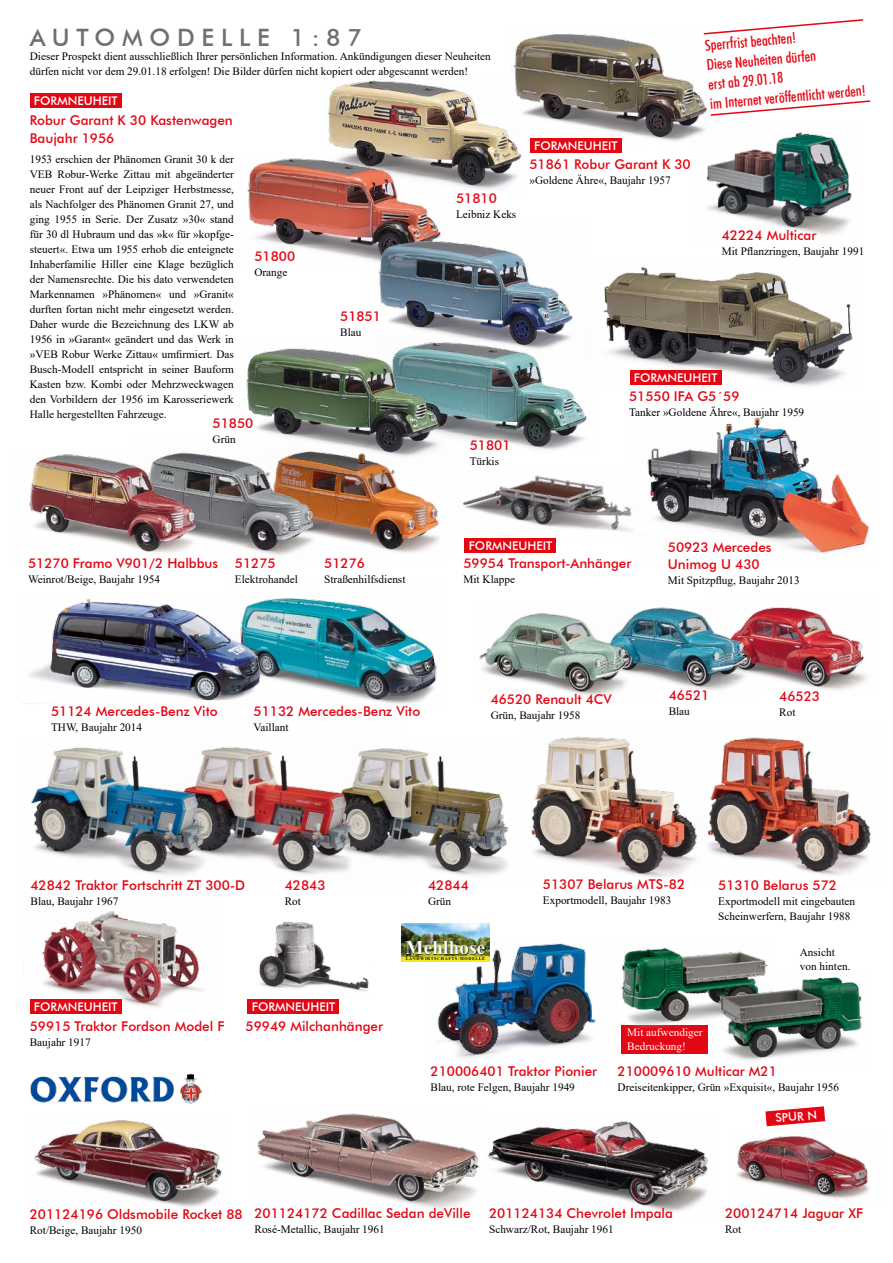
<style>
.page{position:relative;width:893px;height:1263px;background:#fff}
.page>*{position:absolute;margin:0;border:0;box-sizing:border-box;transform-origin:0 0}
.t1{font:500 24px "Futura BT";letter-spacing:.28em;color:#706f6f}
.t2{font:700 19.05px "Times New Roman";letter-spacing:.01em;color:#fff}
.t3{font:500 condensed 15px/19.5px "Futura BT";color:#e30613}
.t4{font:500 13.5px/16.2px "Futura BT";color:#e30613}
.t5{font:500 12px "Futura BT";color:#fff}
.t6{font:11.25px/15px "Times New Roman";color:#000}
.t7{font:11.25px/13.5px "Times New Roman";color:#fff}
.t8{font:700 4.35px "Times New Roman";letter-spacing:.125em;color:#000}
</style>
<div class="page">
<img style="left:407px;top:749px;width:102px;height:127px">
<img style="left:215px;top:747px;width:192px;height:128px">
<img style="left:31px;top:747px;width:184px;height:128px">
<img style="left:531px;top:736px;width:164px;height:142px">
<img style="left:695px;top:737px;width:176px;height:139px">
<img style="left:756px;top:607px;width:111px;height:83px">
<img style="left:631px;top:607px;width:125px;height:83px">
<img style="left:478px;top:613px;width:153px;height:83px">
<img style="left:265px;top:598px;width:172px;height:106px">
<img style="left:29px;top:598px;width:236px;height:103px">
<img style="left:511px;top:34px;width:197px;height:107px">
<img style="left:320px;top:466px;width:119px;height:87px">
<img style="left:204px;top:454px;width:116px;height:101px">
<img style="left:647px;top:417px;width:222px;height:136px">
<img style="left:690px;top:121px;width:162px;height:114px">
<img style="left:456px;top:364px;width:131px;height:86px">
<img style="left:231px;top:348px;width:225px;height:118px">
<img style="left:327px;top:77px;width:200px;height:113px">
<img style="left:247px;top:153px;width:199px;height:105px">
<img style="left:29px;top:452px;width:175px;height:101px">
<img style="left:603px;top:266px;width:250px;height:121px">
<img style="left:463px;top:475px;width:170px;height:57px">
<img style="left:362px;top:218px;width:211px;height:146px">
<div style="left:621px;top:1026px;width:86px;height:28px;background:#e30613"></div>
<img style="left:488px;top:1121px;width:221px;height:91px">
<img style="left:34px;top:1120px;width:188px;height:87px">
<img style="left:257px;top:1113px;width:222px;height:96px">
<img style="left:437px;top:936px;width:159px;height:122px">
<img style="left:42px;top:911px;width:175px;height:110px">
<img style="left:259px;top:921px;width:110px;height:71px">
<img style="left:621px;top:947px;width:147px;height:82px">
<img style="left:736px;top:1136px;width:133px;height:63px">
<img style="left:30px;top:1074px;width:171px;height:29px">
<img style="left:401px;top:924px;width:88px;height:38px">
<svg style="left:406px;top:942px;width:79px;height:13px"></svg>
<img style="left:711px;top:971px;width:152px;height:90px">
<svg style="left:702px;top:19px;width:162px;height:16px"></svg>
<svg style="left:710px;top:100px;width:161px;height:16px"></svg>
<div style="left:630px;top:370px;width:91px;height:15px;background:#e30613"></div>
<div style="left:530px;top:138px;width:92px;height:15px;background:#e30613"></div>
<svg style="left:765px;top:1106px;width:60px;height:20px"></svg>
<div style="left:464px;top:538px;width:92px;height:15px;background:#e30613"></div>
<div style="left:30px;top:999px;width:91px;height:15px;background:#e30613"></div>
<div style="left:248px;top:999px;width:91px;height:15px;background:#e30613"></div>
<div style="left:30px;top:94px;width:91px;height:14px;background:#e30613"></div>
<h1 class="t1" style="left:30px;top:23px;width:334px">AUTOMODELLE 1:87</h1>
<p class="t6" style="left:30px;top:48px;width:463px">Dieser Prospekt dient ausschließlich Ihrer persönlichen Information. Ankündigungen dieser Neuheiten dürfen nicht vor dem 29.01.18 erfolgen! Die Bilder dürfen nicht kopiert oder abgescannt werden!</p>
<p class="t5" style="left:34px;top:94px;width:85px">FORMNEUHEIT</p>
<p class="t4" style="left:30px;top:111px;width:205px;line-height:18px">Robur Garant K 30 Kastenwagen<br>Baujahr 1956</p>
<p class="t6" style="left:30px;top:151px;width:206px;text-align:justify">1953 erschien der Phänomen Granit 30 k der VEB Robur-Werke Zittau mit abgeänderter neuer Front auf der Leipziger Herbstmesse, als Nachfolger des Phänomen Granit 27, und ging 1955 in Serie. Der Zusatz »30« stand für 30 dl Hubraum und das »k« für »kopfge&shy;steuert«. Etwa um 1955 erhob die enteignete Inhaberfamilie Hiller eine Klage bezüglich der Namensrechte. Die bis dato verwendeten Markennamen »Phänomen« und »Granit« durften fortan nicht mehr eingesetzt werden.<br>Daher wurde die Bezeichnung des LKW ab 1956 in »Garant« geändert und das Werk in »VEB Robur Werke Zittau« umfirmiert. Das Busch-Modell entspricht in seiner Bauform Kasten bzw. Kombi oder Mehrzweckwagen den Vorbildern der 1956 im Karosseriewerk Halle hergestellten Fahrzeuge.</p>
<p class="t4" style="left:254px;top:248px;width:42px">51800</p>
<p class="t6" style="left:254px;top:265px;width:35px">Orange</p>
<p class="t4" style="left:213px;top:415px;width:42px">51850</p>
<p class="t6" style="left:213px;top:431px;width:25px">Grün</p>
<p class="t4" style="left:340px;top:308px;width:42px">51851</p>
<p class="t6" style="left:340px;top:324px;width:23px">Blau</p>
<p class="t4" style="left:456px;top:190px;width:42px">51810</p>
<p class="t6" style="left:456px;top:206px;width:62px">Leibniz Keks</p>
<p class="t4" style="left:470px;top:437px;width:42px">51801</p>
<p class="t6" style="left:470px;top:454px;width:31px">Türkis</p>
<p class="t5" style="left:534px;top:138px;width:85px">FORMNEUHEIT</p>
<p class="t4" style="left:529px;top:156px;width:163px">51861 Robur Garant K 30</p>
<p class="t6" style="left:529px;top:172px;width:143px">»Goldene Ähre«, Baujahr 1957</p>
<h3 class="t3" style="left:704px;top:36px;width:158px;rotate:-5deg">Sperrfrist beachten!<br>Diese Neuheiten dürfen<br>erst ab 29.01.18<br>im Internet veröffentlicht werden!</h3>
<p class="t4" style="left:722px;top:227px;width:96px">42224 Multicar</p>
<p class="t6" style="left:722px;top:243px;width:144px">Mit Pflanzringen, Baujahr 1991</p>
<p class="t5" style="left:634px;top:370px;width:85px">FORMNEUHEIT</p>
<p class="t4" style="left:629px;top:388px;width:112px">51550 IFA G5´59</p>
<p class="t6" style="left:629px;top:404px;width:177px">Tanker »Goldene Ähre«, Baujahr 1959</p>
<p class="t4" style="left:28px;top:555px;width:192px">51270 Framo V901/2 Halbbus</p>
<p class="t6" style="left:28px;top:571px;width:133px">Weinrot/Beige, Baujahr 1954</p>
<p class="t4" style="left:235px;top:555px;width:42px">51275</p>
<p class="t6" style="left:235px;top:572px;width:65px">Elektrohandel</p>
<p class="t4" style="left:324px;top:555px;width:42px">51276</p>
<p class="t6" style="left:324px;top:572px;width:83px">Straßenhilfsdienst</p>
<p class="t4" style="left:51px;top:703px;width:168px">51124 Mercedes-Benz Vito</p>
<p class="t6" style="left:51px;top:719px;width:93px">THW, Baujahr 2014</p>
<p class="t4" style="left:254px;top:703px;width:168px">51132 Mercedes-Benz Vito</p>
<p class="t6" style="left:254px;top:719px;width:37px">Vaillant</p>
<p class="t5" style="left:469px;top:538px;width:85px">FORMNEUHEIT</p>
<p class="t4" style="left:463px;top:555px;width:169px">59954 Transport-Anhänger</p>
<p class="t6" style="left:463px;top:572px;width:53px">Mit Klappe</p>
<p class="t4" style="left:668px;top:539px;width:105px">50923 Mercedes<br>Unimog U 430</p>
<p class="t6" style="left:668px;top:572px;width:133px">Mit Spitzpflug, Baujahr 2013</p>
<p class="t4" style="left:491px;top:691px;width:123px">46520 Renault 4CV</p>
<p class="t6" style="left:491px;top:707px;width:91px">Grün, Baujahr 1958</p>
<p class="t4" style="left:669px;top:687px;width:42px">46521</p>
<p class="t6" style="left:669px;top:704px;width:23px">Blau</p>
<p class="t4" style="left:779px;top:688px;width:42px">46523</p>
<p class="t6" style="left:779px;top:704px;width:18px">Rot</p>
<p class="t4" style="left:31px;top:877px;width:216px">42842 Traktor Fortschritt ZT 300-D</p>
<p class="t6" style="left:31px;top:893px;width:89px">Blau, Baujahr 1967</p>
<p class="t4" style="left:285px;top:877px;width:42px">42843</p>
<p class="t6" style="left:285px;top:893px;width:18px">Rot</p>
<p class="t4" style="left:428px;top:877px;width:42px">42844</p>
<p class="t6" style="left:428px;top:893px;width:25px">Grün</p>
<p class="t4" style="left:543px;top:876px;width:144px">51307 Belarus MTS-82</p>
<p class="t6" style="left:543px;top:893px;width:130px">Exportmodell, Baujahr 1983</p>
<p class="t4" style="left:718px;top:877px;width:120px">51310 Belarus 572</p>
<p class="t6" style="left:718px;top:893px;width:138px">Exportmodell mit eingebauten<br>Scheinwerfern, Baujahr 1988</p>
<p class="t5" style="left:34px;top:1000px;width:85px">FORMNEUHEIT</p>
<p class="t5" style="left:252px;top:1000px;width:85px">FORMNEUHEIT</p>
<p class="t4" style="left:30px;top:1018px;width:196px">59915 Traktor Fordson Model F</p>
<p class="t6" style="left:30px;top:1034px;width:62px">Baujahr 1917</p>
<p class="t4" style="left:246px;top:1018px;width:139px">59949 Milchanhänger</p>
<h2 class="t2" style="left:406px;top:935px;width:81px">Mehlhose</h2>
<p class="t8" style="left:406px;top:956px;width:81px">LANDWIRTSCHAFTS-MODELLE</p>
<p class="t6" style="left:800px;top:945px;width:52px;line-height:13.5px">Ansicht von hinten.</p>
<p class="t4" style="left:431px;top:1062px;width:168px">210006401 Traktor Pionier</p>
<p class="t6" style="left:431px;top:1079px;width:146px">Blau, rote Felgen, Baujahr 1949</p>
<p class="t7" style="left:627px;top:1025px;width:77px">Mit aufwendiger<br>Bedruckung!</p>
<p class="t4" style="left:618px;top:1063px;width:161px">210009610 Multicar M21</p>
<p class="t6" style="left:618px;top:1079px;width:223px">Dreiseitenkipper, Grün »Exquisit«, Baujahr 1956</p>
<p class="t5" style="left:775px;top:1111px;width:43px;rotate:-5deg">SPUR N</p>
<p class="t4" style="left:30px;top:1205px;width:214px">201124196 Oldsmobile Rocket 88</p>
<p class="t6" style="left:30px;top:1222px;width:114px">Rot/Beige, Baujahr 1950</p>
<p class="t4" style="left:254px;top:1205px;width:218px">201124172 Cadillac Sedan deVille</p>
<p class="t6" style="left:254px;top:1221px;width:132px">Rosé-Metallic, Baujahr 1961</p>
<p class="t4" style="left:489px;top:1205px;width:185px">201124134 Chevrolet Impala</p>
<p class="t6" style="left:489px;top:1221px;width:126px">Schwarz/Rot, Baujahr 1961</p>
<p class="t4" style="left:725px;top:1205px;width:140px">200124714 Jaguar XF</p>
<p class="t6" style="left:725px;top:1221px;width:18px">Rot</p>
</div>
